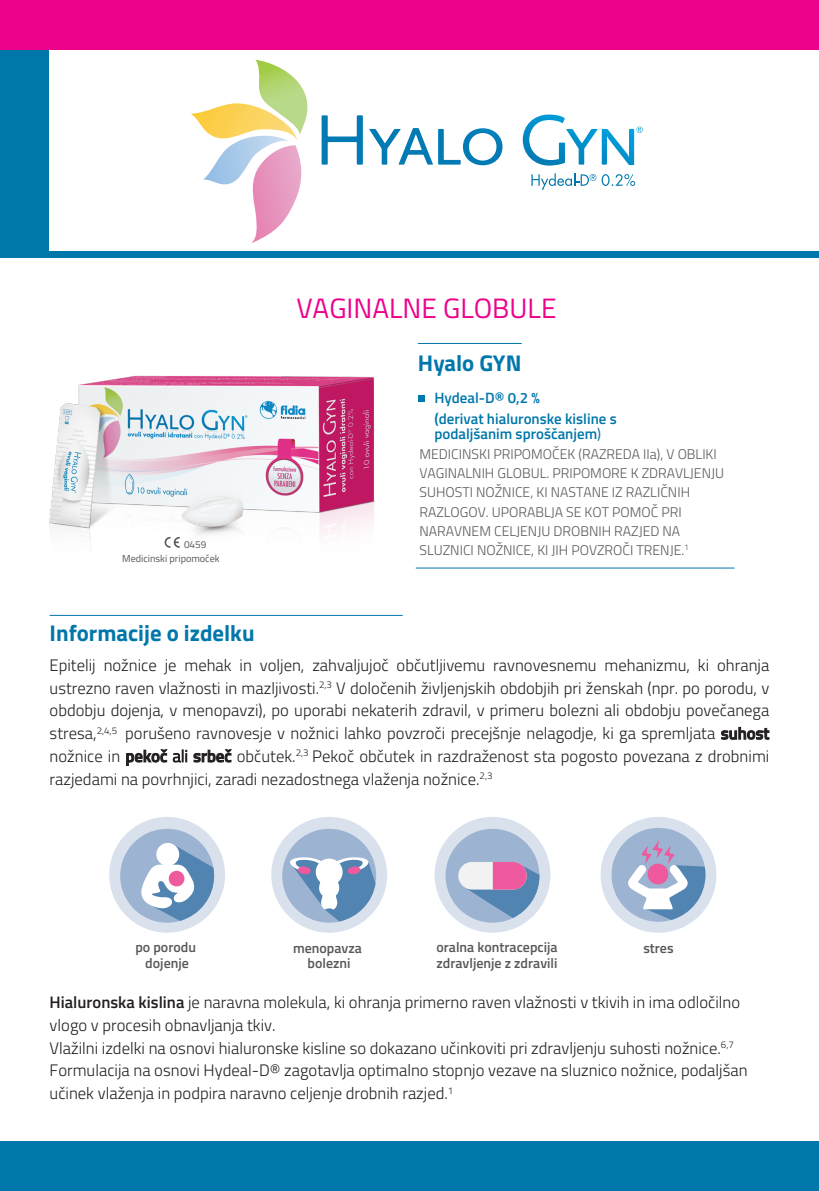
<style>
.page{position:relative;width:819px;height:1191px;background:#fff}
.page>*{position:absolute;margin:0;border:0;box-sizing:border-box;transform-origin:0 0}
.t1{font:28px "Titillium Web";color:#ed028c}
.t2{font:700 22.75px "Titillium Web";color:#0077ab}
.t3{font:300 16.62px/22.8px "Titillium Web";color:#231f20;text-align:justify}
.t4{font:600 15.05px/21px "Titillium Web";color:#0077ab}
.t5{font:300 14px/19.2px "Titillium Web";color:#57585a}
.t6{font:600 14px/15px "Titillium Web";color:#57585a;text-align:center}
.t7{font:10.15px "Titillium Web";color:#57585a}
.t8{font:9.97px "Titillium Web";color:#57585a}
.s1{font-weight:400}
.s2{font-weight:600}
</style>
<div class="page">
<div style="left:0;top:0;width:48px;height:252px;background:#0077ab"></div>
<div style="left:0;top:251px;width:819px;height:7px;background:#0077ab"></div>
<div style="left:0;top:0;width:819px;height:50px;background:#ed028c"></div>
<hr style="left:418px;top:343px;width:103px;height:1px;background:#0077ab">
<hr style="left:416px;top:567px;width:318px;height:1px;background:#0077ab">
<div style="left:418px;top:395px;width:6px;height:7px;background:#0077ab"></div>
<hr style="left:50px;top:615px;width:352px;height:1px;background:#0077ab">
<svg style="left:190px;top:60px;width:173px;height:183px"></svg>
<svg style="left:369px;top:128px;width:133px;height:37px"></svg>
<svg style="left:522px;top:115px;width:120px;height:51px"></svg>
<svg style="left:531px;top:173px;width:104px;height:17px"></svg>
<img style="left:49px;top:375px;width:326px;height:169px">
<div style="left:109px;top:817px;width:116px;height:115px;background:#d9e1ed;border-radius:50%"></div>
<div style="left:120px;top:829px;width:94px;height:93px;background:#9cb3d1;border-radius:50%"></div>
<svg style="left:140px;top:844px;width:74px;height:77px"></svg>
<div style="left:156px;top:843px;width:23px;height:22px;background:#fff;border-radius:50%"></div>
<div style="left:169px;top:870px;width:15px;height:16px;background:#ef599e;border-radius:50%"></div>
<div style="left:271px;top:817px;width:116px;height:115px;background:#d9e1ed;border-radius:50%"></div>
<div style="left:282px;top:829px;width:94px;height:93px;background:#9cb3d1;border-radius:50%"></div>
<svg style="left:289px;top:853px;width:86px;height:68px"></svg>
<div style="left:434px;top:817px;width:116px;height:115px;background:#d9e1ed;border-radius:50%"></div>
<div style="left:445px;top:829px;width:94px;height:93px;background:#9cb3d1;border-radius:50%"></div>
<div style="left:458px;top:862px;width:68px;height:27px;background:#f2f2f2;border-radius:14px"></div>
<svg style="left:464px;top:862px;width:75px;height:56px"></svg>
<div style="left:600px;top:817px;width:116px;height:115px;background:#d9e1ed;border-radius:50%"></div>
<div style="left:611px;top:828px;width:94px;height:93px;background:#9cb3d1;border-radius:50%"></div>
<svg style="left:628px;top:840px;width:77px;height:80px"></svg>
<svg style="left:165px;top:537px;width:15px;height:11px"></svg>
<div style="left:0;top:1141px;width:819px;height:50px;background:#0077ab"></div>
<p class="t8" style="left:184px;top:537px;width:24px">0459</p>
<p class="t7" style="left:122px;top:551px;width:99px">Medicinski pripomoček</p>
<h1 class="t1" style="left:296px;top:287px;width:262px">VAGINALNE GLOBULE</h1>
<h2 class="t2" style="left:418px;top:345px;width:105px">Hyalo GYN</h2>
<p class="t4" style="left:434px;top:387px;width:184px">Hydeal-D® 0,2 %<br>(derivat hialuronske kisline s</p>
<p class="t4" style="left:434px;top:423px;width:168px">podaljšanim sproščanjem<span class="s1">)</span></p>
<p class="t5" style="left:419px;top:443px;width:306px">MEDICINSKI PRIPOMOČEK (RAZREDA IIa), V OBLIKI VAGINALNIH GLOBUL. PRIPOMORE K ZDRAVLJENJU SUHOSTI NOŽNICE, KI NASTANE IZ RAZLIČNIH RAZLOGOV. UPORABLJA SE KOT POMOČ PRI NARAVNEM CELJENJU DROBNIH RAZJED NA SLUZNICI NOŽNICE, KI JIH POVZROČI TRENJE.<sup>1</sup></p>
<h2 class="t2" style="left:50px;top:615px;width:206px">Informacije o izdelku</h2>
<p class="t3" style="left:50px;top:653px;width:721px">Epitelij nožnice je mehak in voljen, zahvaljujoč občutljivemu ravnovesnemu mehanizmu, ki ohranja ustrezno raven vlažnosti in mazljivosti.<sup>2,3</sup> V določenih življenjskih obdobjih pri ženskah (npr. po porodu, v obdobju dojenja, v menopavzi), po uporabi nekaterih zdravil, v primeru bolezni ali obdobju povečanega stresa,<sup>2,4,5</sup> porušeno ravnovesje v nožnici lahko povzroči precejšnje nelagodje, ki ga spremljata <span class="s2">suhost </span>nožnice in <span class="s2">pekoč</span> ali <span class="s2">srbeč</span> občutek.<sup>2,3</sup> Pekoč občutek in razdraženost sta pogosto povezana z drobnimi razjedami na povrhnjici, zaradi nezadostnega vlaženja nožnice.<sup>2,3</sup></p>
<p class="t6" style="left:135px;top:938px;width:62px;line-height:15.9px">po porodu dojenje</p>
<p class="t6" style="left:293px;top:939px;width:70px">menopavza bolezni</p>
<p class="t6" style="left:436px;top:939px;width:123px;text-align:left">oralna kontracepcija zdravljenje z zdravili</p>
<p class="t6" style="left:643px;top:939px;width:32px">stres</p>
<p class="t3" style="left:50px;top:990px;width:699px;text-align:left"><span class="s2">Hialuronska kislina</span> je naravna molekula, ki ohranja primerno raven vlažnosti v tkivih in ima odločilno vlogo v procesih obnavljanja tkiv.<br>Vlažilni izdelki na osnovi hialuronske kisline so dokazano učinkoviti pri zdravljenju suhosti nožnice.<sup>6,7<br></sup>Formulacija na osnovi Hydeal-D® zagotavlja optimalno stopnjo vezave na sluznico nožnice, podaljšan učinek vlaženja in podpira naravno celjenje drobnih razjed.<sup>1</sup></p>
</div>
